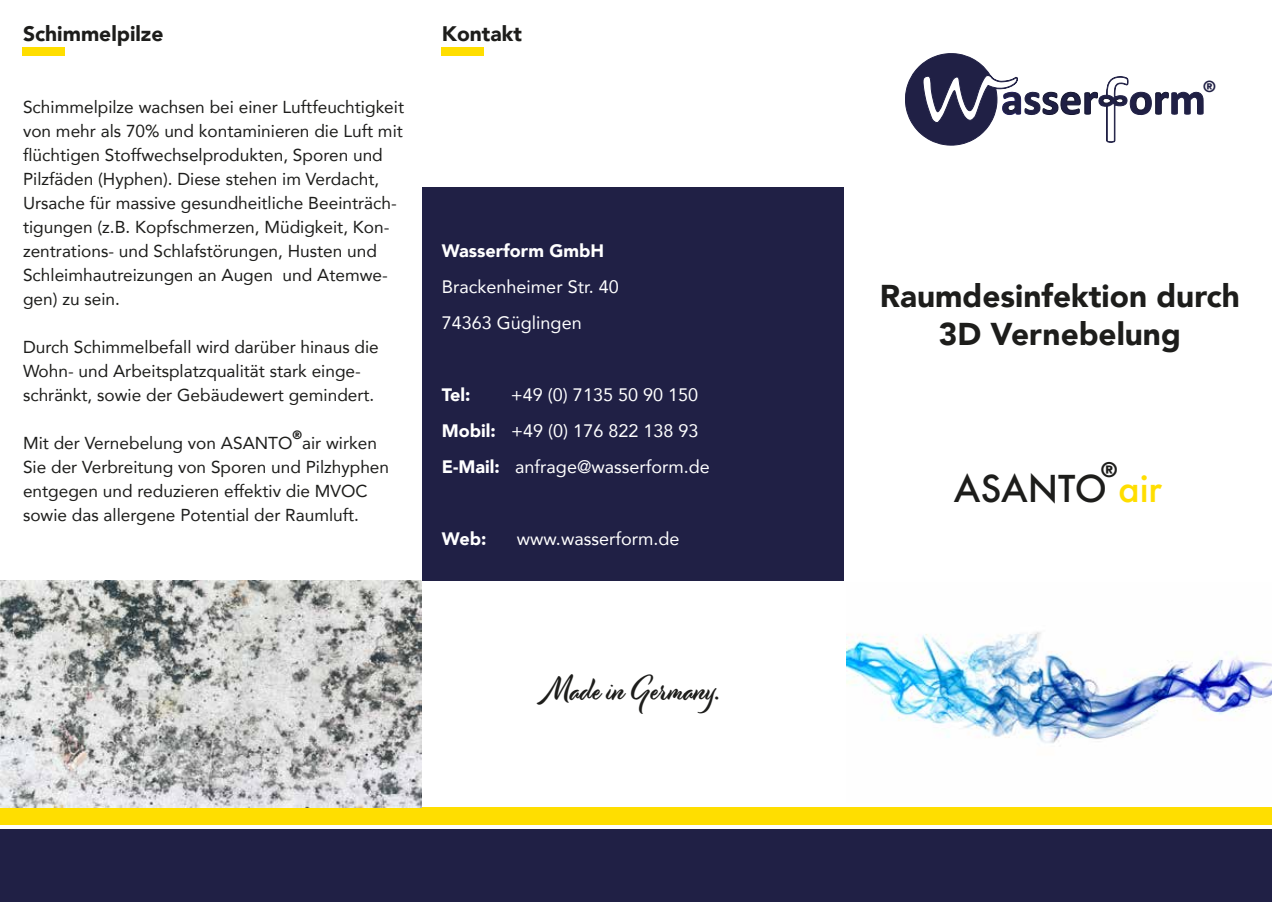
<style>
.page{position:relative;width:1272px;height:902px;background:#fff}
.page>*{position:absolute;margin:0;border:0;box-sizing:border-box;transform-origin:0 0}
.t1{font:500 36px "Futura";color:#1d1d1b}
.t2{font:900 31.5px/37.8px "Avenir";color:#1d1d1b;text-align:center}
.t3{font:30px "Modish";color:#1d1d1b}
.t4{font:900 21px "Avenir";color:#1d1d1b}
.t5{font:18px/36px "Avenir";color:#fff}
.t6{font:900 18px "Avenir";color:#fff}
.t7{font:17.25px/24px "Avenir";color:#1d1d1b}
.t8{font:900 15.9px "Avenir";color:#202045}
.t9{font:900 12px "Avenir";color:#1d1d1b}
.s1{font-weight:900}
.s2{color:#ffde00}
</style>
<div class="page">
<div style="left:422px;top:187px;width:421px;height:393px;background:#202045"></div>
<div style="left:0;top:829px;width:1271px;height:72px;background:#202045"></div>
<div style="left:0;top:807px;width:1271px;height:17px;background:#ffde00"></div>
<div style="left:22px;top:48px;width:43px;height:8px;background:#ffde00"></div>
<div style="left:441px;top:48px;width:43px;height:8px;background:#ffde00"></div>
<img style="left:1px;top:580px;width:421px;height:227px">
<svg style="left:905px;top:53px;width:298px;height:92px"></svg>
<img style="left:846px;top:632px;width:425px;height:112px">
<p class="t4" style="left:23px;top:16px;width:142px">Schimmelpilze</p>
<p class="t7" style="left:23px;top:95px;width:382px">Schimmelpilze wachsen bei einer Luftfeuchtigkeit von mehr als 70% und kontaminieren die Luft mit flüchtigen Stoffwechselprodukten, Sporen und Pilzfäden (Hyphen). Diese stehen im Verdacht, Ursache für massive gesundheitliche Beeinträch&shy;tigungen (z.B. Kopfschmerzen, Müdigkeit, Kon&shy;zentrations- und Schlafstörungen, Husten und Schleimhautreizungen an Augen und Atemwe&shy;gen) zu sein.</p>
<p class="t7" style="left:23px;top:335px;width:357px">Durch Schimmelbefall wird darüber hinaus die<br>Wohn- und Arbeitsplatzqualität stark einge&shy;schränkt, sowie der Gebäudewert gemindert.</p>
<p class="t7" style="left:23px;top:431px;width:367px">Mit der Vernebelung von ASANTO air wirken Sie der Verbreitung von Sporen und Pilzhyphen entgegen und reduzieren effektiv die MVOC sowie das allergene Potential der Raumluft.</p>
<p class="t9" style="left:292px;top:424px;width:11px">®</p>
<p class="t4" style="left:442px;top:16px;width:82px">Kontakt</p>
<p class="t6" style="left:442px;top:235px;width:164px">Wasserform GmbH</p>
<p class="t5" style="left:442px;top:268px;width:178px">Brackenheimer Str. 40<br>74363 Güglingen</p>
<p class="t6" style="left:442px;top:379px;width:30px">Tel:</p>
<p class="t5" style="left:442px;top:376px;width:269px;text-indent:69px">+49 (0) 7135 50 90 150<br><span class="s1">Mobil:</span> +49 (0) 176 822 138 93<br><span class="s1">E-Mail:</span> anfrage@wasserform.de</p>
<p class="t6" style="left:442px;top:523px;width:46px">Web:</p>
<p class="t5" style="left:517px;top:520px;width:164px">www.wasserform.de</p>
<h3 class="t3" style="left:545px;top:670px;width:177px">Made in Germany.</h3>
<p class="t8" style="left:1203px;top:73px;width:14px">®</p>
<h2 class="t2" style="left:879px;top:276px;width:361px">Raumdesinfektion durch<br>3D Vernebelung</h2>
<p class="t4" style="left:1100px;top:452px;width:18px">®</p>
<h1 class="t1" style="left:953px;top:464px;width:210px">ASANTO <span class="s2">air</span></h1>
</div>
